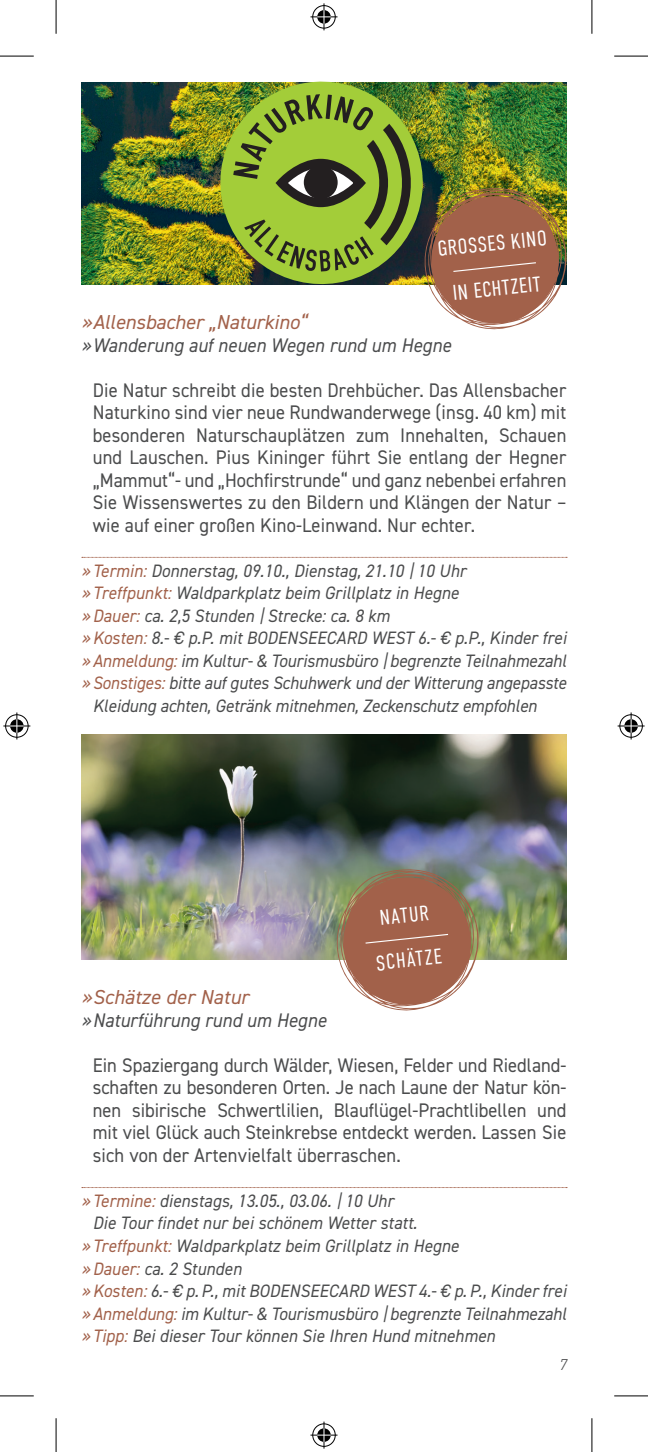
<style>
.page{position:relative;width:648px;height:1452px;background:#fff}
.page>*{position:absolute;margin:0;border:0;box-sizing:border-box;transform-origin:0 0}
.t1{font:300 21.38px/45px "DIN Condensed";color:#fff;text-align:center}
.t2{font:italic 20.25px "DIN2014";color:#a2614a}
.t3{font:19.8px/22.5px "DIN2014";letter-spacing:.01em;color:#4b4c4d;text-align:justify;scale:.94 1}
.t4{font:italic 19.8px "DIN2014";letter-spacing:.01em;color:#4b4c4d;scale:.94 1}
.t5{font:italic 18px "DIN2014";letter-spacing:.01em;color:#4b4c4d;scale:.94 1}
.t6{font:italic 18px "DIN2014";letter-spacing:.01em;color:#4b4c4d;scale:.93 1}
.t7{font:italic 300 15.75px "DIN2014";color:#4b4c4d}
.s1{color:#a2614a}
</style>
<div class="page">
<img style="left:82px;top:734px;width:484px;height:225px">
<svg style="left:82px;top:1187px;width:485px;height:1px"></svg>
<svg style="left:332px;top:862px;width:149px;height:149px;background:#a7826d"></svg>
<img style="left:82px;top:82px;width:484px;height:202px">
<svg style="left:82px;top:557px;width:485px;height:1px"></svg>
<img style="left:220px;top:82px;width:214px;height:202px">
<img style="left:233px;top:94px;width:334px;height:236px">
<hr style="left:0;top:56px;width:34px;height:1px;background:#000">
<hr style="left:614px;top:56px;width:34px;height:1px;background:#000">
<hr style="left:0;top:1395px;width:34px;height:1px;background:#000">
<hr style="left:614px;top:1395px;width:34px;height:1px;background:#000">
<hr style="left:56px;top:0;width:1px;height:34px;background:#000">
<hr style="left:56px;top:1418px;width:1px;height:34px;background:#000">
<hr style="left:591px;top:0;width:1px;height:34px;background:#000">
<hr style="left:591px;top:1418px;width:1px;height:34px;background:#000">
<svg style="left:310px;top:3px;width:27px;height:27px"></svg>
<svg style="left:310px;top:1421px;width:27px;height:27px"></svg>
<svg style="left:3px;top:712px;width:27px;height:27px"></svg>
<svg style="left:618px;top:712px;width:27px;height:27px"></svg>
<p class="t1" style="left:435px;top:227px;width:111px;rotate:-6deg">GROSSES KINO<br>IN ECHTZEIT</p>
<p class="t2" style="left:82px;top:309px;width:227px">»Allensbacher „Naturkino“</p>
<p class="t4" style="left:82px;top:332px;width:394px">»Wanderung auf neuen Wegen rund um Hegne</p>
<p class="t3" style="left:93px;top:378px;width:505px">Die Natur schreibt die besten Drehbücher. Das Allensbacher Naturkino sind vier neue Rundwanderwege (insg. 40 km) mit besonderen Naturschauplätzen zum Innehalten, Schauen und Lauschen. Pius Kininger führt Sie entlang der Hegner „Mammut“- und „Hochfirstrunde“ und ganz nebenbei erfahren Sie Wissenswertes zu den Bildern und Klängen der Natur – wie auf einer großen Kino-Leinwand. Nur echter.</p>
<p class="t5" style="left:82px;top:559px;width:411px"><span class="s1">» Termin:</span> Donnerstag, 09.10., Dienstag, 21.10 |10 Uhr</p>
<p class="t5" style="left:82px;top:582px;width:403px"><span class="s1">» Treffpunkt:</span> Waldparkplatz beim Grillplatz in Hegne</p>
<p class="t5" style="left:82px;top:604px;width:329px"><span class="s1">»Dauer:</span> ca. 2,5 Stunden |Strecke: ca. 8 km</p>
<p class="t5" style="left:82px;top:627px;width:517px"><span class="s1">»Kosten:</span> 8.- € p.P. mit BODENSEECARD WEST 6.- € p.P., Kinder frei</p>
<p class="t5" style="left:82px;top:649px;width:517px"><span class="s1">»Anmeldung:</span> im Kultur- &amp; Tourismusbüro |begrenzte Teilnahmezahl</p>
<p class="t6" style="left:82px;top:672px;width:523px"><span class="s1">» Sonstiges:</span> bitte auf gutes Schuhwerk und der Witterung angepasste</p>
<p class="t5" style="left:93px;top:694px;width:474px">Kleidung achten, Getränk mitnehmen, Zeckenschutz empfohlen</p>
<p class="t1" style="left:369px;top:896px;width:68px;rotate:-6deg">NATUR<br>SCHÄTZE</p>
<p class="t2" style="left:82px;top:984px;width:169px">»Schätze der Natur</p>
<p class="t4" style="left:82px;top:1007px;width:262px">»Naturführung rund um Hegne</p>
<p class="t3" style="left:93px;top:1053px;width:505px">Ein Spaziergang durch Wälder, Wiesen, Felder und Riedland&shy;schaften zu besonderen Orten. Je nach Laune der Natur kön&shy;nen sibirische Schwertlilien, Blauflügel-Prachtlibellen und mit viel Glück auch Steinkrebse entdeckt werden. Lassen Sie sich von der Artenvielfalt überraschen.</p>
<p class="t5" style="left:82px;top:1189px;width:333px"><span class="s1">» Termine:</span> dienstags, 13.05., 03.06. |10 Uhr</p>
<p class="t5" style="left:93px;top:1212px;width:347px">Die Tour findet nur bei schönem Wetter statt.</p>
<p class="t5" style="left:82px;top:1234px;width:403px"><span class="s1">» Treffpunkt:</span> Waldparkplatz beim Grillplatz in Hegne</p>
<p class="t5" style="left:82px;top:1257px;width:172px"><span class="s1">»Dauer:</span> ca. 2 Stunden</p>
<p class="t5" style="left:82px;top:1279px;width:517px"><span class="s1">»Kosten:</span> 6.- € p.P., mit BODENSEECARD WEST 4.- € p.P., Kinder frei</p>
<p class="t5" style="left:82px;top:1302px;width:517px"><span class="s1">»Anmeldung:</span> im Kultur- &amp; Tourismusbüro |begrenzte Teilnahmezahl</p>
<p class="t5" style="left:82px;top:1324px;width:441px"><span class="s1">» Tipp:</span> Bei dieser Tour können Sie Ihren Hund mitnehmen</p>
<p class="t7" style="left:559px;top:1355px;width:9px">7</p>
</div>
